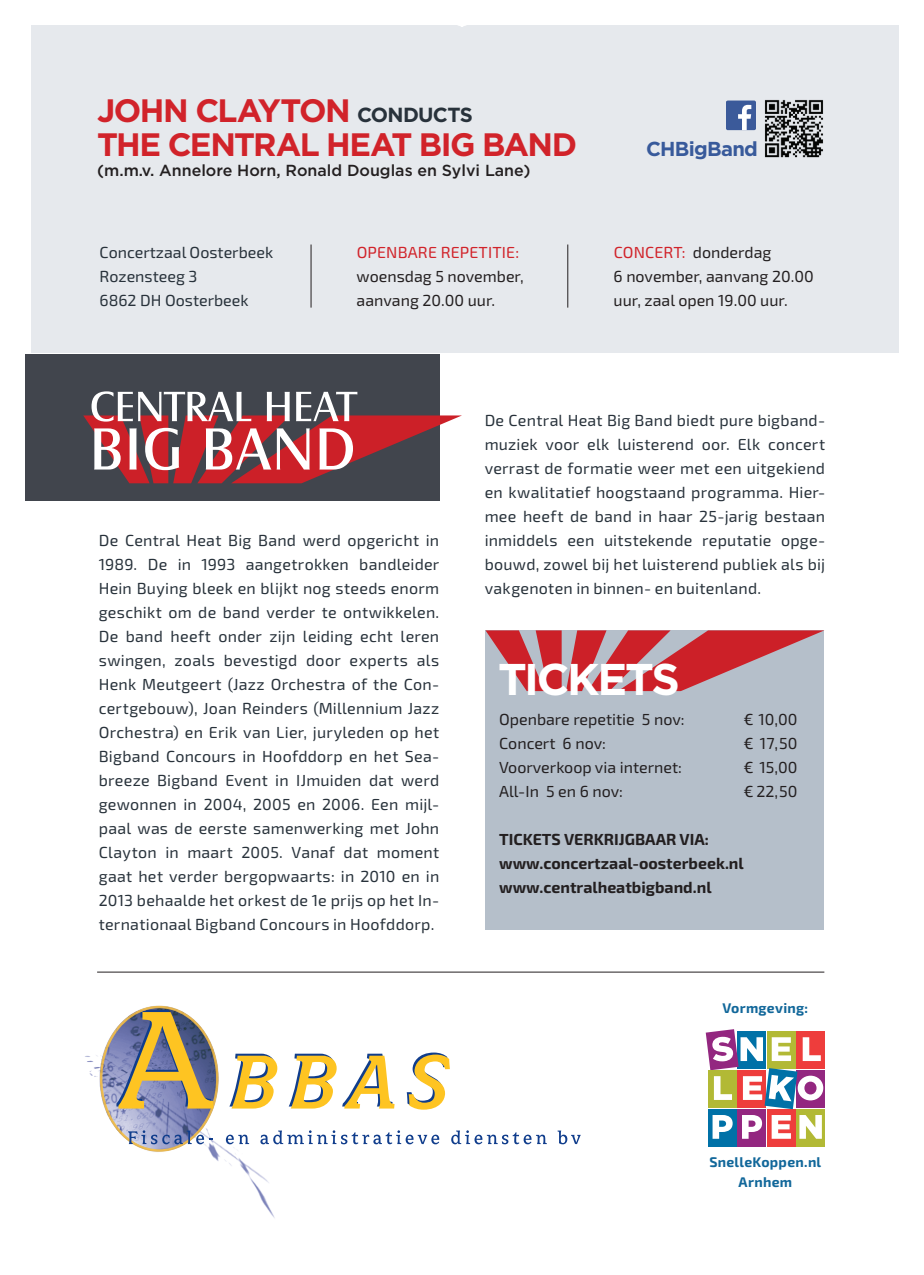
<style>
.page{position:relative;width:924px;height:1275px;background:#fff}
.page>*{position:absolute;margin:0;border:0;box-sizing:border-box;transform-origin:0 0}
.t1{font:700 44.4px "Gotham";letter-spacing:-.055em;color:#fff}
.t2{font:700 32.4px/34px "Gotham";letter-spacing:-.045em;color:#d1232a}
.t3{font:700 20.2px "Gotham";letter-spacing:-.035em;color:#385a9b}
.t4{font:16px/24px "Exo 2.0";letter-spacing:.01em;color:#28323b;text-align:justify}
.t5{font:16px/24px "Exo 2.0";color:#231f20}
.t6{font:700 16px/24px "Exo 2.0";color:#231f20}
.t7{font:500 16px "Gotham";color:#231f20}
.t8{font:16px "Exo 2.0";letter-spacing:.01em;color:#d1232a}
.t9{font:700 14px/20px "Exo 2.0";letter-spacing:.02em;color:#11679a;text-align:center}
.s1{font-size:20.4px;color:#28323b}
.s2{color:#d1232a}
</style>
<div class="page">
<div style="left:31px;top:25px;width:867px;height:327px;background:#e6e9ed"></div>
<div style="left:25px;top:354px;width:414px;height:146px;background:#41454d"></div>
<svg style="left:83px;top:391px;width:379px;height:92px"></svg>
<div style="left:485px;top:630px;width:339px;height:300px;background:#b5bfca"></div>
<svg style="left:485px;top:630px;width:339px;height:61px"></svg>
<img style="left:85px;top:1055px;width:194px;height:163px">
<img style="left:100px;top:1005px;width:118px;height:146px">
<svg style="left:116px;top:1010px;width:97px;height:98px;background:#9f937b"></svg>
<svg style="left:229px;top:1053px;width:48px;height:55px"></svg>
<svg style="left:288px;top:1053px;width:48px;height:55px"></svg>
<svg style="left:342px;top:1053px;width:52px;height:55px"></svg>
<svg style="left:406px;top:1052px;width:43px;height:57px"></svg>
<svg style="left:128px;top:1130px;width:85px;height:14px"></svg>
<svg style="left:226px;top:1134px;width:23px;height:10px"></svg>
<svg style="left:260px;top:1130px;width:179px;height:14px"></svg>
<svg style="left:451px;top:1130px;width:95px;height:14px"></svg>
<svg style="left:557px;top:1130px;width:23px;height:14px"></svg>
<svg style="left:726px;top:100px;width:29px;height:30px"></svg>
<img style="left:765px;top:99px;width:58px;height:59px">
<hr style="left:310px;top:244px;width:1px;height:64px;background:#231f20">
<hr style="left:567px;top:244px;width:1px;height:64px;background:#231f20">
<hr style="left:97px;top:971px;width:727px;height:1px;background:#231f20">
<div style="left:796px;top:1030px;width:28px;height:38px;background:#ee3d3c"></div>
<div style="left:707px;top:1108px;width:29px;height:38px;background:#0071a7"></div>
<div style="left:737px;top:1108px;width:28px;height:38px;background:#932780"></div>
<div style="left:766px;top:1108px;width:29px;height:38px;background:#ee3d3c"></div>
<div style="left:796px;top:1108px;width:28px;height:38px;background:#b2b935"></div>
<svg style="left:712px;top:1115px;width:20px;height:23px"></svg>
<svg style="left:742px;top:1115px;width:19px;height:23px"></svg>
<svg style="left:771px;top:1115px;width:19px;height:23px"></svg>
<svg style="left:799px;top:1115px;width:22px;height:23px"></svg>
<svg style="left:822px;top:1070px;width:2px;height:37px"></svg>
<svg style="left:705px;top:1029px;width:117px;height:80px"></svg>
<div style="left:450px;top:4px;width:23px;height:22px;border:2px solid #fff;border-radius:50%"></div>
<hr style="left:450px;top:14px;width:24px;height:2px;background:#fff">
<hr style="left:460px;top:3px;width:3px;height:24px;background:#fff">
<div style="left:454px;top:8px;width:15px;height:14px;border:2px solid #fff;border-radius:50%"></div>
<svg style="left:456px;top:9px;width:12px;height:12px"></svg>
<div style="left:450px;top:1248px;width:23px;height:23px;border:2px solid #fff;border-radius:50%"></div>
<hr style="left:450px;top:1258px;width:24px;height:3px;background:#fff">
<hr style="left:460px;top:1248px;width:3px;height:24px;background:#fff">
<div style="left:897px;top:626px;width:22px;height:23px;border:2px solid #fff;border-radius:50%"></div>
<hr style="left:896px;top:636px;width:24px;height:3px;background:#fff">
<hr style="left:907px;top:625px;width:2px;height:24px;background:#fff">
<div style="left:901px;top:630px;width:14px;height:15px;border:2px solid #fff;border-radius:50%"></div>
<h2 class="t2" style="left:97px;top:93px;width:481px">JOHN CLAYTON <span class="s1">CONDUCTS<br></span>THE CENTRAL HEAT BIG BAND</h2>
<p class="t7" style="left:97px;top:160px;width:434px">(m.m.v. Annelore Horn, Ronald Douglas en Sylvi Lane)</p>
<p class="t4" style="left:100px;top:241px;width:175px;text-align:left">Concertzaal Oosterbeek<br>Rozensteeg 3<br>6862 DH Oosterbeek</p>
<p class="t8" style="left:356px;top:243px;width:164px">OPENBARE REPETITIE:</p>
<p class="t5" style="left:356px;top:265px;width:169px">woensdag 5 november, aanvang 20.00 uur.</p>
<p class="t3" style="left:646px;top:136px;width:113px">CHBigBand</p>
<p class="t5" style="left:613px;top:241px;width:201px"><span class="s2">CONCERT:</span> donderdag<br>6 november, aanvang 20.00 uur, zaal open 19.00 uur.</p>
<p class="t4" style="left:99px;top:529px;width:342px">De Central Heat Big Band werd opgericht in 1989. De in 1993 aangetrokken bandleider Hein Buying bleek en blijkt nog steeds enorm geschikt om de band verder te ontwikkelen.<br>De band heeft onder zijn leiding echt leren swingen, zoals bevestigd door experts als Henk Meutgeert (Jazz Orchestra of the Con&shy;certgebouw), Joan Reinders (Millennium Jazz Orchestra) en Erik van Lier, juryleden op het Bigband Concours in Hoofddorp en het Sea&shy;breeze Bigband Event in IJmuiden dat werd gewonnen in 2004, 2005 en 2006. Een mijl&shy;paal was de eerste samenwerking met John Clayton in maart 2005. Vanaf dat moment gaat het verder bergopwaarts: in 2010 en in 2013 behaalde het orkest de 1e prijs op het In&shy;ternationaal Bigband Concours in Hoofddorp.</p>
<p class="t4" style="left:484px;top:409px;width:342px">De Central Heat Big Band biedt pure bigband&shy;muziek voor elk luisterend oor. Elk concert verrast de formatie weer met een uitgekiend en kwalitatief hoogstaand programma. Hier&shy;mee heeft de band in haar 25-jarig bestaan inmiddels een uitstekende reputatie opge&shy;bouwd, zowel bij het luisterend publiek als bij vakgenoten in binnen- en buitenland.</p>
<h1 class="t1" style="left:498px;top:650px;width:183px">TICKETS</h1>
<p class="t5" style="left:499px;top:707px;width:187px">Openbare repetitie 5 nov:</p>
<p class="t5" style="left:743px;top:707px;width:55px">€ 10,00</p>
<p class="t5" style="left:499px;top:731px;width:108px">Concert 6 nov:</p>
<p class="t5" style="left:743px;top:731px;width:55px">€ 17,50</p>
<p class="t5" style="left:499px;top:755px;width:184px">Voorverkoop via internet:</p>
<p class="t5" style="left:743px;top:755px;width:55px">€ 15,00</p>
<p class="t5" style="left:499px;top:779px;width:125px">All-In 5 en 6 nov:</p>
<p class="t5" style="left:743px;top:779px;width:55px">€ 22,50</p>
<p class="t6" style="left:499px;top:827px;width:246px">TICKETS VERKRIJGBAAR VIA: www.concertzaal-oosterbeek.nl www.centralheatbigband.nl</p>
<p class="t9" style="left:722px;top:998px;width:87px">Vormgeving:</p>
<p class="t9" style="left:709px;top:1152px;width:113px">SnelleKoppen.nl<br>Arnhem</p>
</div>
